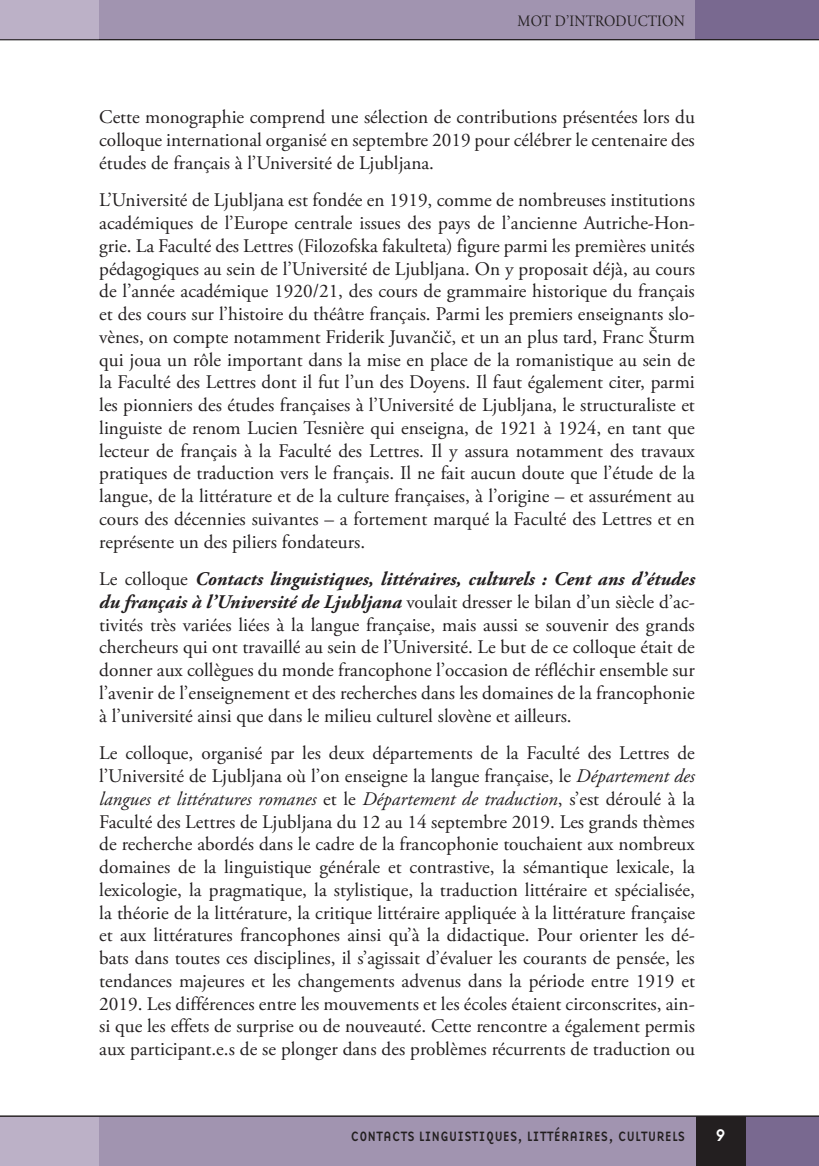
<style>
.page{position:relative;width:819px;height:1166px;background:#fff}
.page>*{position:absolute;margin:0;border:0;box-sizing:border-box;transform-origin:0 0}
.Navaden{font:19.25px/22.8px "Adobe Garamond Pro";color:#231f20;text-align:justify}
.t1{font:17.5px "Base Nine";color:#fff}
.t2{font:15.75px "Adobe Garamond Pro";letter-spacing:.015em;color:#231f20;scale:.9 1}
.t3{font:14px "Base Nine";letter-spacing:-.01em;color:#231f20;scale:.93 1}
.s1{font-weight:700;font-style:italic}
.s2{font-style:italic}
</style>
<div class="page">
<div style="left:99px;top:0;width:596px;height:40px;background:#a194b0"></div>
<div style="left:694px;top:0;width:125px;height:40px;background:#796990"></div>
<div style="left:74px;top:1116px;width:622px;height:50px;background:#a194b0"></div>
<div style="left:745px;top:1116px;width:74px;height:50px;background:#796990"></div>
<div style="left:695px;top:1116px;width:50px;height:50px;background:#231f20"></div>
<div style="left:0;top:1116px;width:99px;height:50px;background:#bcb1c7"></div>
<div style="left:0;top:0;width:99px;height:40px;background:#bcb1c7"></div>
<hr style="left:0;top:39px;width:819px;height:1px;background:#231f20">
<hr style="left:0;top:1116px;width:819px;height:1px;background:#231f20">
<p class="t2" style="left:517px;top:11px;width:187px">MOT D’INTRODUCTION</p>
<p class="Navaden" style="left:99px;top:106px;width:597px">Cette monographie comprend une sélection de contributions présentées lors du colloque international organisé en septembre 2019 pour célébrer le centenaire des études de français à l’Université de Ljubljana.</p>
<p class="Navaden" style="left:99px;top:189px;width:597px">L’Université de Ljubljana est fondée en 1919, comme de nombreuses institutions académiques de l’Europe centrale issues des pays de l’ancienne Autriche-Hon&shy;grie. La Faculté des Lettres (Filozofska fakulteta) figure parmi les premières unités pédagogiques au sein de l’Université de Ljubljana. On y proposait déjà, au cours de l’année académique 1920/21, des cours de grammaire historique du français et des cours sur l’histoire du théâtre français. Parmi les premiers enseignants slo&shy;vènes, on compte notamment Friderik Juvančič, et un an plus tard, Franc Šturm qui joua un rôle important dans la mise en place de la romanistique au sein de la Faculté des Lettres dont il fut l’un des Doyens. Il faut également citer, parmi les pionniers des études françaises à l’Université de Ljubljana, le structuraliste et linguiste de renom Lucien Tesnière qui enseigna, de 1921 à 1924, en tant que lecteur de français à la Faculté des Lettres. Il y assura notamment des travaux pratiques de traduction vers le français. Il ne fait aucun doute que l’étude de la langue, de la littérature et de la culture françaises, à l’origine – et assurément au cours des décennies suivantes – a fortement marqué la Faculté des Lettres et en représente un des piliers fondateurs.</p>
<p class="Navaden" style="left:99px;top:568px;width:597px">Le colloque <span class="s1">Contacts linguistiques, littéraires, culturels : Cent ans d’études du français à l’Université de Ljubljana</span> voulait dresser le bilan d’un siècle d’ac&shy;tivités très variées liées à la langue française, mais aussi se souvenir des grands chercheurs qui ont travaillé au sein de l’Université. Le but de ce colloque était de donner aux collègues du monde francophone l’occasion de réfléchir ensemble sur l’avenir de l’enseignement et des recherches dans les domaines de la francophonie à l’université ainsi que dans le milieu culturel slovène et ailleurs.</p>
<p class="Navaden" style="left:99px;top:742px;width:597px">Le colloque, organisé par les deux départements de la Faculté des Lettres de l’Université de Ljubljana où l’on enseigne la langue française, le <span class="s2">Département des langues et littératures romanes</span> et le <span class="s2">Département de traduction</span>, s’est déroulé à la Faculté des Lettres de Ljubljana du 12 au 14 septembre 2019. Les grands thèmes de recherche abordés dans le cadre de la francophonie touchaient aux nombreux domaines de la linguistique générale et contrastive, la sémantique lexicale, la lexicologie, la pragmatique, la stylistique, la traduction littéraire et spécialisée, la théorie de la littérature, la critique littéraire appliquée à la littérature française et aux littératures francophones ainsi qu’à la didactique. Pour orienter les dé&shy;bats dans toutes ces disciplines, il s’agissait d’évaluer les courants de pensée, les tendances majeures et les changements advenus dans la période entre 1919 et 2019. Les différences entre les mouvements et les écoles étaient circonscrites, ain&shy;si que les effets de surprise ou de nouveauté. Cette rencontre a également permis aux participant.e.s de se plonger dans des problèmes récurrents de traduction ou</p>
<p class="t3" style="left:350px;top:1126px;width:361px">CONTACTS LINGUISTIQUES, LITTÉRAIRES, CULTURELS</p>
<p class="t1" style="left:714px;top:1123px;width:13px">9</p>
</div>
